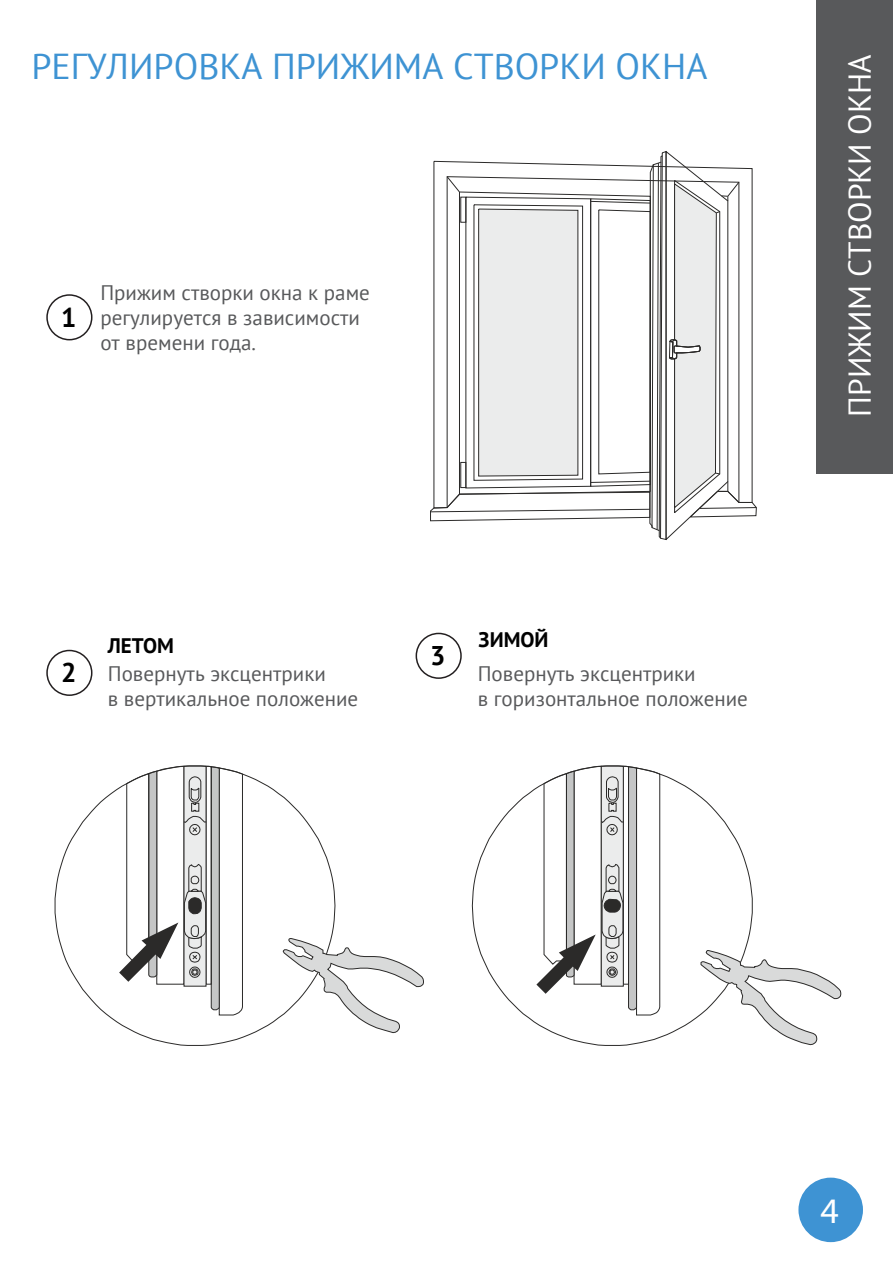
<style>
.page{position:relative;width:893px;height:1263px;background:#fff}
.page>*{position:absolute;margin:0;border:0;box-sizing:border-box;transform-origin:0 0}
.t1{font:36px "PT Sans";color:#3e93d3}
.t2{font:36px "Myriad Pro";color:#fff}
.t3{font:31.5px "PT Sans";color:#fff}
.t4{font:700 27px "PT Sans";color:#000}
.t5{font:21px/25.2px "PT Sans";color:#58595b}
.t6{font:700 21px "PT Sans";color:#000}
</style>
<div class="page">
<div style="left:789px;top:1169px;width:82px;height:81px;border:4px solid #fff;border-radius:50%"></div>
<div style="left:798px;top:1178px;width:65px;height:64px;background:#3e93d3;border-radius:50%"></div>
<div style="left:817px;top:0;width:76px;height:473px;background:#58595b"></div>
<div style="left:46px;top:294px;width:46px;height:46px;border:2px solid #231f20;border-radius:50%"></div>
<svg style="left:55px;top:773px;width:280px;height:273px"></svg>
<svg style="left:283px;top:938px;width:141px;height:95px"></svg>
<svg style="left:119px;top:766px;width:124px;height:249px"></svg>
<svg style="left:472px;top:773px;width:280px;height:273px"></svg>
<svg style="left:701px;top:950px;width:140px;height:95px"></svg>
<svg style="left:536px;top:766px;width:124px;height:249px"></svg>
<div style="left:416px;top:633px;width:46px;height:46px;border:2px solid #231f20;border-radius:50%"></div>
<svg style="left:430px;top:151px;width:327px;height:389px"></svg>
<div style="left:461px;top:462px;width:5px;height:26px;border:1px solid #2b2a29"></div>
<div style="left:461px;top:197px;width:5px;height:25px;border:1px solid #2b2a29"></div>
<div style="left:46px;top:650px;width:46px;height:46px;border:2px solid #231f20;border-radius:50%"></div>
<h1 class="t1" style="left:31px;top:43px;width:677px">РЕГУЛИРОВКА ПРИЖИМА СТВОРКИ ОКНА</h1>
<p class="t4" style="left:61px;top:300px;width:17px">1</p>
<p class="t5" style="left:100px;top:280px;width:271px">Прижим створки окна к раме регулируется в зависимости от времени года.</p>
<p class="t4" style="left:61px;top:655px;width:17px">2</p>
<p class="t6" style="left:108px;top:632px;width:68px">ЛЕТОМ</p>
<p class="t5" style="left:108px;top:661px;width:252px">Повернуть эксцентрики<br>в вертикальное положение</p>
<p class="t4" style="left:430px;top:638px;width:17px">3</p>
<p class="t6" style="left:479px;top:626px;width:71px">ЗИМОЙ</p>
<p class="t5" style="left:478px;top:661px;width:272px">Повернуть эксцентрики<br>в горизонтальное положение</p>
<h2 class="t3" style="left:839px;top:417px;width:364px;rotate:-90deg">ПРИЖИМ СТВОРКИ ОКНА</h2>
<h1 class="t2" style="left:821px;top:1189px;width:20px">4</h1>
</div>
